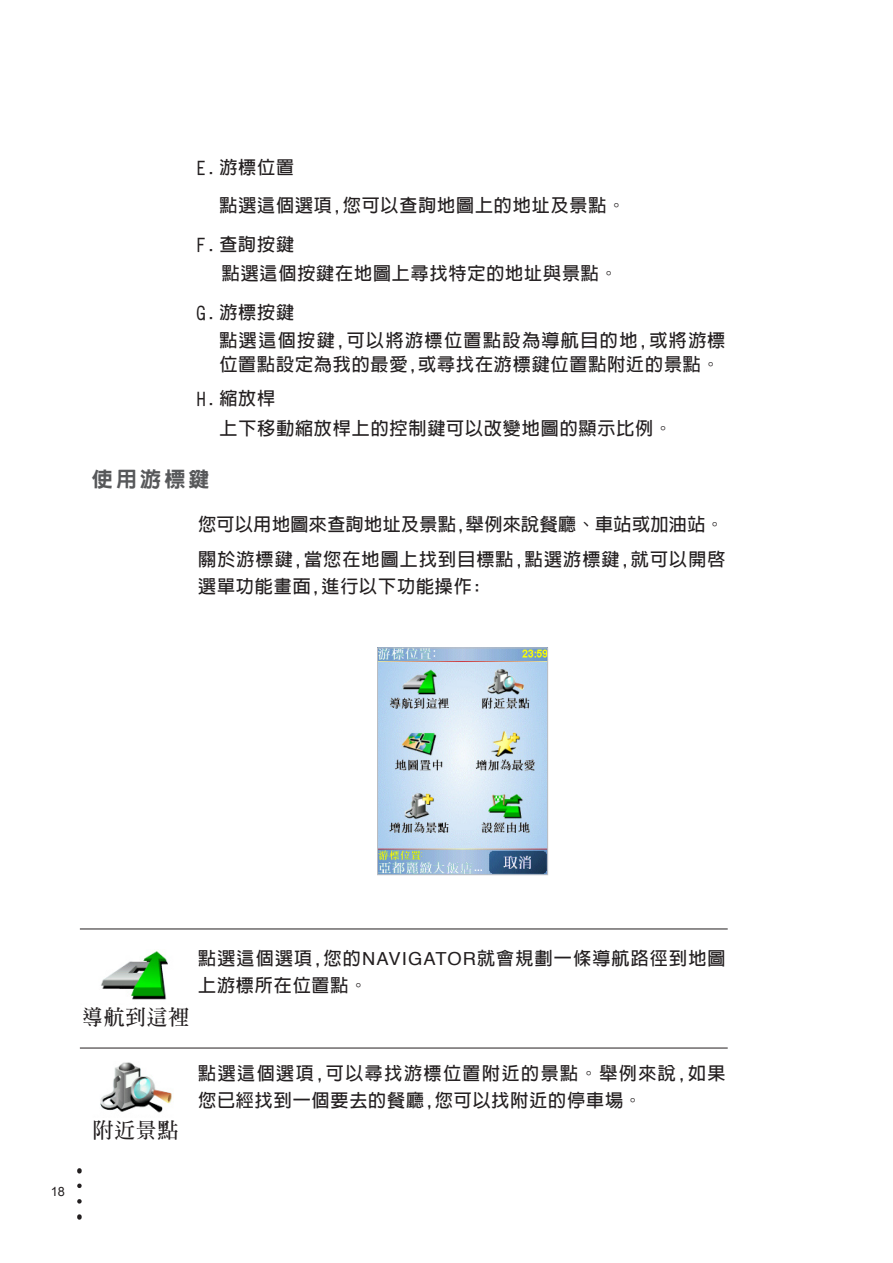
<style>
.page{position:relative;width:893px;height:1263px;background:#fff}
.page>*{position:absolute;margin:0;border:0;box-sizing:border-box;transform-origin:0 0}
.t1{font:700 21px "Inn Ming";letter-spacing:.025em;color:#231f20}
.t2{font:800 21px "Lin Gothic";letter-spacing:.15em;color:#57585a}
.t3{font:700 18px/38.5px "Lin Gothic";letter-spacing:.05em;color:#231f20}
.t4{font:700 18px/35.5px "Lin Gothic";letter-spacing:.025em;color:#231f20}
.t5{font:700 18px/27px "Lin Gothic";letter-spacing:.085em;color:#231f20}
.t6{font:12.75px "Arial";color:#231f20}
.s1{font-family:"Helvetica";font-weight:400}
</style>
<div class="page">
<hr style="left:80px;top:929px;width:648px;height:1px;background:#231f20">
<hr style="left:80px;top:1048px;width:648px;height:1px;background:#231f20">
<img style="left:101px;top:951px;width:67px;height:49px">
<img style="left:100px;top:1062px;width:73px;height:51px">
<svg style="left:77px;top:1170px;width:5px;height:16px"></svg>
<svg style="left:77px;top:1186px;width:5px;height:33px"></svg>
<img style="left:379px;top:650px;width:167px;height:223px">
<div style="left:377px;top:648px;width:171px;height:227px;border:1px solid #bcbdc0"></div>
<p class="t3" style="left:197px;top:148px;width:99px">E. 游標位置</p>
<p class="t3" style="left:219px;top:186px;width:407px">點選這個選項,您可以查詢地圖上的地址及景點。</p>
<p class="t3" style="left:197px;top:225px;width:99px">F. 查詢按鍵</p>
<p class="t3" style="left:197px;top:254px;width:422px;text-indent:25px">點選這個按鍵在地圖上尋找特定的地址與景點。<br>G. 游標按鍵</p>
<p class="t3" style="left:219px;top:328px;width:507px;line-height:24px">點選這個按鍵,可以將游標位置點設為導航目的地,或將游標位置點設定為我的最愛,或尋找在游標鍵位置點附近的景點。</p>
<p class="t3" style="left:219px;top:384px;width:454px;line-height:29.5px;text-indent:-23px">H. 縮放桿<br>上下移動縮放桿上的控制鍵可以改變地圖的顯示比例。</p>
<p class="t2" style="left:92px;top:468px;width:119px">使用游標鍵</p>
<p class="t4" style="left:198px;top:506px;width:529px">您可以用地圖來查詢地址及景點,舉例來說餐廳、車站或加油站。關於游標鍵,當您在地圖上找到目標點,點選游標鍵,就可以開啟</p>
<p class="t3" style="left:198px;top:567px;width:285px">選單功能畫面,進行以下功能操作:</p>
<p class="t6" style="left:51px;top:1184px;width:16px">18</p>
<p class="t1" style="left:82px;top:1006px;width:109px">導航到這裡</p>
<p class="t3" style="left:198px;top:945px;width:529px;line-height:27px">點選這個選項,您的<span class="s1">NAVIGATOR</span>就會規劃一條導航路徑到地圖上游標所在位置點。</p>
<p class="t1" style="left:93px;top:1120px;width:87px">附近景點</p>
<p class="t5" style="left:198px;top:1060px;width:529px">點選這個選項,可以尋找游標位置附近的景點。舉例來說,如果您已經找到一個要去的餐廳,您可以找附近的停車場。</p>
</div>
